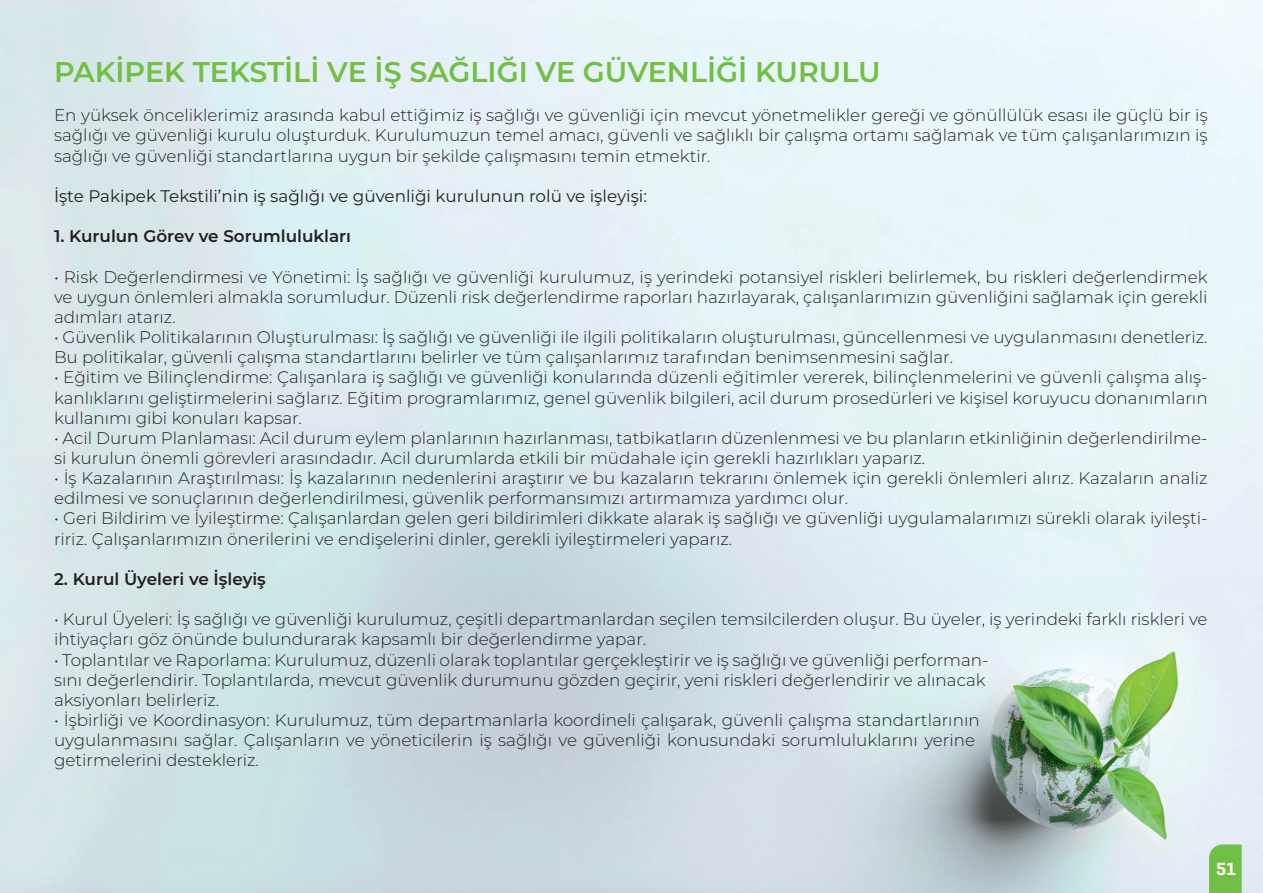
<style>
.page{position:relative;width:1263px;height:893px;background:#fff}
.page>*{position:absolute;margin:0;border:0;box-sizing:border-box;transform-origin:0 0}
.t1{font:600 28.5px "Montserrat";color:#71bf44}
.t2{font:600 18px "Geogrotesque";color:#fff}
.t3{font:300 16.8px/20.1px "Montserrat";color:#231f20}
.t4{font:16.8px "Montserrat";color:#231f20}
.t5{font:600 16.8px "Montserrat";color:#231f20}
</style>
<div class="page">
<img style="left:0;top:0;width:1263px;height:893px">
<svg style="left:1209px;top:844px;width:33px;height:49px;background:#76c04b"></svg>
<h1 class="t1" style="left:54px;top:51px;width:828px">PAKİPEK TEKSTİLİ VE İŞ SAĞLIĞI VE GÜVENLİĞİ KURULU</h1>
<p class="t3" style="left:54px;top:105px;width:1155px;text-align:justify">En yüksek önceliklerimiz arasında kabul ettiğimiz iş sağlığı ve güvenliği için mevcut yönetmelikler gereği ve gönüllülük esası ile güçlü bir iş sağlığı ve güvenliği kurulu oluşturduk. Kurulumuzun temel amacı, güvenli ve sağlıklı bir çalışma ortamı sağlamak ve tüm çalışanlarımızın iş sağlığı ve güvenliği standartlarına uygun bir şekilde çalışmasını temin etmektir.</p>
<p class="t4" style="left:54px;top:184px;width:594px">İşte Pakipek Tekstili’nin iş sağlığı ve güvenliği kurulunun rolü ve işleyişi:</p>
<p class="t5" style="left:54px;top:224px;width:299px">1. Kurulun Görev ve Sorumlulukları</p>
<p class="t3" style="left:54px;top:266px;width:1155px;text-align:justify">• Risk Değerlendirmesi ve Yönetimi: İş sağlığı ve güvenliği kurulumuz, iş yerindeki potansiyel riskleri belirlemek, bu riskleri değerlendirmek ve uygun önlemleri almakla sorumludur. Düzenli risk değerlendirme raporları hazırlayarak, çalışanlarımızın güvenliğini sağlamak için gerekli adımları atarız.</p>
<p class="t3" style="left:54px;top:326px;width:1155px">• Güvenlik Politikalarının Oluşturulması: İş sağlığı ve güvenliği ile ilgili politikaların oluşturulması, güncellenmesi ve uygulanmasını denetleriz.<br>Bu politikalar, güvenli çalışma standartlarını belirler ve tüm çalışanlarımız tarafından benimsenmesini sağlar.</p>
<p class="t3" style="left:54px;top:367px;width:1155px;text-align:justify">• Eğitim ve Bilinçlendirme: Çalışanlara iş sağlığı ve güvenliği konularında düzenli eğitimler vererek, bilinçlenmelerini ve güvenli çalışma alış&shy;kanlıklarını geliştirmelerini sağlarız. Eğitim programlarımız, genel güvenlik bilgileri, acil durum prosedürleri ve kişisel koruyucu donanımların kullanımı gibi konuları kapsar.</p>
<p class="t3" style="left:54px;top:427px;width:1155px">• Acil Durum Planlaması: Acil durum eylem planlarının hazırlanması, tatbikatların düzenlenmesi ve bu planların etkinliğinin değerlendirilme&shy;si kurulun önemli görevleri arasındadır. Acil durumlarda etkili bir müdahale için gerekli hazırlıkları yaparız.</p>
<p class="t3" style="left:54px;top:468px;width:1155px">• İş Kazalarının Araştırılması: İş kazalarının nedenlerini araştırır ve bu kazaların tekrarını önlemek için gerekli önlemleri alırız. Kazaların analiz edilmesi ve sonuçlarının değerlendirilmesi, güvenlik performansımızı artırmamıza yardımcı olur.</p>
<p class="t3" style="left:54px;top:508px;width:1155px">• Geri Bildirim ve İyileştirme: Çalışanlardan gelen geri bildirimleri dikkate alarak iş sağlığı ve güvenliği uygulamalarımızı sürekli olarak iyileşti&shy;ririz. Çalışanlarımızın önerilerini ve endişelerini dinler, gerekli iyileştirmeleri yaparız.</p>
<p class="t5" style="left:54px;top:567px;width:213px">2. Kurul Üyeleri ve İşleyiş</p>
<p class="t3" style="left:54px;top:609px;width:1155px">• Kurul Üyeleri: İş sağlığı ve güvenliği kurulumuz, çeşitli departmanlardan seçilen temsilcilerden oluşur. Bu üyeler, iş yerindeki farklı riskleri ve ihtiyaçları göz önünde bulundurarak kapsamlı bir değerlendirme yapar.</p>
<p class="t3" style="left:54px;top:649px;width:936px">• Toplantılar ve Raporlama: Kurulumuz, düzenli olarak toplantılar gerçekleştirir ve iş sağlığı ve güvenliği performan&shy;sını değerlendirir. Toplantılarda, mevcut güvenlik durumunu gözden geçirir, yeni riskleri değerlendirir ve alınacak aksiyonları belirleriz.</p>
<p class="t3" style="left:54px;top:709px;width:927px">• İşbirliği ve Koordinasyon: Kurulumuz, tüm departmanlarla koordineli çalışarak, güvenli çalışma standartlarının uygulanmasını sağlar. Çalışanların ve yöneticilerin iş sağlığı ve güvenliği konusundaki sorumluluklarını yerine getirmelerini destekleriz.</p>
<p class="t2" style="left:1216px;top:857px;width:22px">51</p>
</div>
